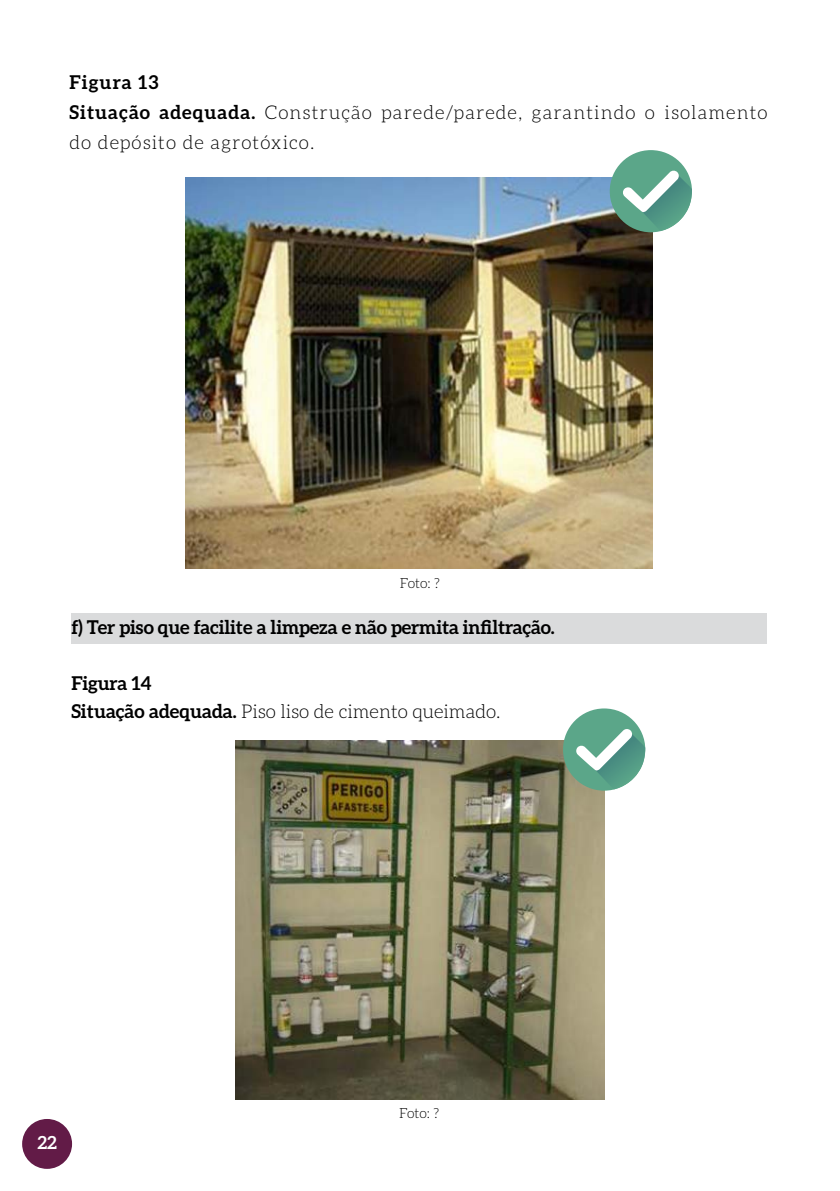
<style>
.page{position:relative;width:840px;height:1191px;background:#fff}
.page>*{position:absolute;margin:0;border:0;box-sizing:border-box;transform-origin:0 0}
.t1{font:300 19px/30px "Aleo";letter-spacing:.055em;color:#000}
.t2{font:700 19px "Aleo";letter-spacing:-.01em;color:#000}
.t3{font:300 19px/28px "Aleo";color:#000}
.t4{font:700 18px "Aleo";color:#fff}
.t5{font:300 14px "Aleo";color:#000}
.s1{font-weight:700}
</style>
<div class="page">
<div style="left:22px;top:1119px;width:50px;height:49px;background:#621b47;border-radius:50%"></div>
<img style="left:185px;top:178px;width:467px;height:390px">
<div style="left:71px;top:613px;width:695px;height:31px;background:#dadbdc"></div>
<img style="left:236px;top:740px;width:367px;height:359px">
<div style="left:609px;top:150px;width:82px;height:82px;background:#5ba689;border-radius:50%"></div>
<img style="left:643px;top:176px;width:48px;height:55px">
<svg style="left:623px;top:170px;width:56px;height:42px"></svg>
<div style="left:562px;top:708px;width:83px;height:82px;background:#5ba689;border-radius:50%"></div>
<img style="left:595px;top:734px;width:50px;height:55px">
<svg style="left:576px;top:729px;width:56px;height:41px"></svg>
<p class="t1" style="left:69px;top:67px;width:699px"><span class="s1">Figura 13<br>Situação adequada.</span> Construção parede/parede, garantindo o isolamento do depósito de agrotóxico.</p>
<p class="t5" style="left:400px;top:575px;width:41px">Foto: ?</p>
<p class="t2" style="left:71px;top:616px;width:484px">f) Ter piso que facilite a limpeza e não permita infiltração.</p>
<p class="t3" style="left:71px;top:669px;width:430px"><span class="s1">Figura 14<br>Situação adequada.</span> Piso liso de cimento queimado.</p>
<p class="t4" style="left:37px;top:1132px;width:21px">22</p>
<p class="t5" style="left:399px;top:1105px;width:41px">Foto: ?</p>
</div>
